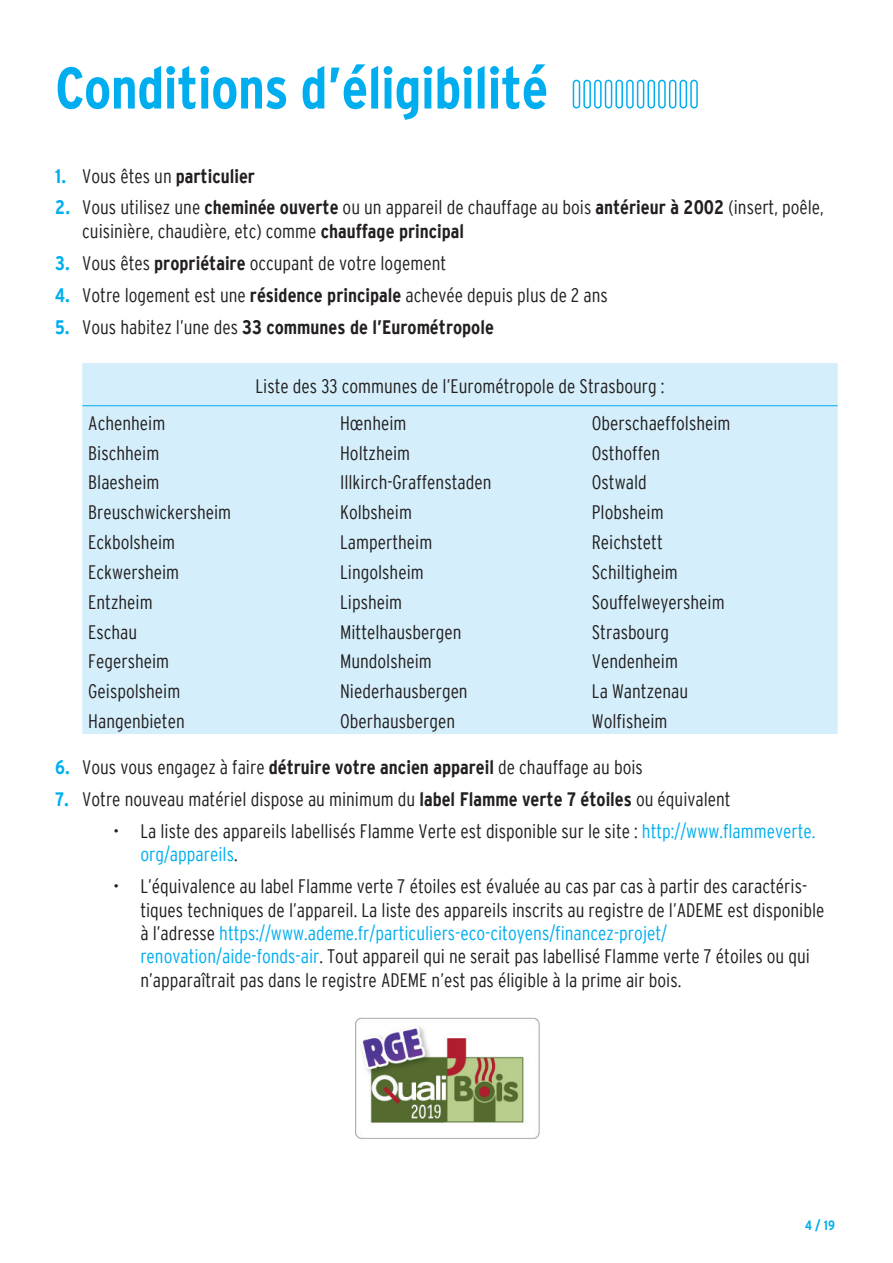
<style>
.page{position:relative;width:893px;height:1263px;background:#fff}
.page>*{position:absolute;margin:0;border:0;box-sizing:border-box;transform-origin:0 0}
.t1{font:700 condensed 58.5px "Interstate";letter-spacing:-.01em;color:#00aeef}
.t2{font:300 condensed 19.5px/23.4px "Interstate";color:#231f20}
.t3{font:700 condensed 19.5px "Interstate";color:#231f20}
.t4{font:700 condensed 13.5px "Interstate";color:#00aeef}
.s1{color:#00aeef}
.s2{font-weight:300}
.s3{font-weight:700;color:#00aeef}
.s4{font-weight:700}
</style>
<div class="page">
<svg style="left:572px;top:79px;width:126px;height:30px"></svg>
<div style="left:82px;top:363px;width:756px;height:371px;background:#d4effb"></div>
<hr style="left:82px;top:405px;width:252px;height:1px;background:#00aeef">
<hr style="left:334px;top:405px;width:252px;height:1px;background:#00aeef">
<hr style="left:586px;top:405px;width:252px;height:1px;background:#00aeef">
<img style="left:355px;top:1017px;width:185px;height:122px">
<h1 class="t1" style="left:55px;top:55px;width:495px">Conditions d’éligibilité</h1>
<p class="t3" style="left:55px;top:165px;width:201px"><span class="s1">1.</span> <span class="s2">Vous êtes un</span> particulier</p>
<p class="t2" style="left:82px;top:196px;width:743px;text-indent:-27px"><span class="s3">2.</span> Vous utilisez une <span class="s4">cheminée ouverte</span> ou un appareil de chauffage au bois <span class="s4">antérieur à 2002</span> (insert, poêle, cuisinière, chaudière, etc) comme <span class="s4">chauffage principal</span></p>
<p class="t2" style="left:55px;top:251px;width:392px"><span class="s3">3.</span> Vous êtes <span class="s4">propriétaire</span> occupant de votre logement</p>
<p class="t2" style="left:55px;top:283px;width:554px"><span class="s3">4.</span> Votre logement est une <span class="s4">résidence principale</span> achevée depuis plus de 2 ans</p>
<p class="t3" style="left:55px;top:316px;width:440px"><span class="s1">5.</span> <span class="s2">Vous habitez l’une des</span> 33 communes de l’Eurométropole</p>
<p class="t2" style="left:256px;top:374px;width:410px">Liste des 33 communes de l’Eurométropole de Strasbourg :</p>
<p class="t2" style="left:88px;top:411px;width:79px">Achenheim</p>
<p class="t2" style="left:340px;top:411px;width:68px">Hœnheim</p>
<p class="t2" style="left:592px;top:411px;width:140px">Oberschaeffolsheim</p>
<p class="t2" style="left:88px;top:441px;width:73px">Bischheim</p>
<p class="t2" style="left:340px;top:441px;width:72px">Holtzheim</p>
<p class="t2" style="left:592px;top:441px;width:70px">Osthoffen</p>
<p class="t2" style="left:88px;top:471px;width:73px">Blaesheim</p>
<p class="t2" style="left:340px;top:471px;width:153px">Illkirch-Graffenstaden</p>
<p class="t2" style="left:592px;top:471px;width:56px">Ostwald</p>
<p class="t2" style="left:88px;top:500px;width:144px">Breuschwickersheim</p>
<p class="t2" style="left:340px;top:500px;width:73px">Kolbsheim</p>
<p class="t2" style="left:592px;top:500px;width:73px">Plobsheim</p>
<p class="t2" style="left:88px;top:530px;width:88px">Eckbolsheim</p>
<p class="t2" style="left:340px;top:530px;width:94px">Lampertheim</p>
<p class="t2" style="left:592px;top:530px;width:72px">Reichstett</p>
<p class="t2" style="left:88px;top:560px;width:92px">Eckwersheim</p>
<p class="t2" style="left:340px;top:560px;width:85px">Lingolsheim</p>
<p class="t2" style="left:592px;top:560px;width:87px">Schiltigheim</p>
<p class="t2" style="left:88px;top:590px;width:66px">Entzheim</p>
<p class="t2" style="left:340px;top:590px;width:64px">Lipsheim</p>
<p class="t2" style="left:592px;top:590px;width:134px">Souffelweyersheim</p>
<p class="t2" style="left:88px;top:620px;width:51px">Eschau</p>
<p class="t2" style="left:340px;top:620px;width:123px">Mittelhausbergen</p>
<p class="t2" style="left:592px;top:620px;width:79px">Strasbourg</p>
<p class="t2" style="left:88px;top:650px;width:82px">Fegersheim</p>
<p class="t2" style="left:340px;top:650px;width:93px">Mundolsheim</p>
<p class="t2" style="left:592px;top:650px;width:88px">Vendenheim</p>
<p class="t2" style="left:88px;top:679px;width:94px">Geispolsheim</p>
<p class="t2" style="left:340px;top:679px;width:129px">Niederhausbergen</p>
<p class="t2" style="left:592px;top:679px;width:98px">La Wantzenau</p>
<p class="t2" style="left:88px;top:709px;width:98px">Hangenbieten</p>
<p class="t2" style="left:340px;top:709px;width:117px">Oberhausbergen</p>
<p class="t2" style="left:592px;top:709px;width:77px">Wolfisheim</p>
<p class="t2" style="left:55px;top:755px;width:589px"><span class="s3">6.</span> Vous vous engagez à faire <span class="s4">détruire votre ancien appareil</span> de chauffage au bois</p>
<p class="t2" style="left:55px;top:787px;width:677px"><span class="s3">7.</span> Votre nouveau matériel dispose au minimum du <span class="s4">label Flamme verte 7 étoiles</span> ou équivalent</p>
<p class="t2" style="left:140px;top:819px;width:677px;text-indent:-27px">• La liste des appareils labellisés Flamme Verte est disponible sur le site : <span class="s1">http://www.flammeverte. org/appareils</span>.</p>
<p class="t2" style="left:140px;top:874px;width:686px;text-indent:-27px">• L’équivalence au label Flamme verte 7 étoiles est évaluée au cas par cas à partir des caractéris&shy;tiques techniques de l’appareil. La liste des appareils inscrits au registre de l’ADEME est disponible à l’adresse <span class="s1">https://www.ademe.fr/particuliers-eco-citoyens/financez-projet/ renovation/aide-fonds-air</span>. Tout appareil qui ne serait pas labellisé Flamme verte 7 étoiles ou qui n’apparaîtrait pas dans le registre ADEME n’est pas éligible à la prime air bois.</p>
<p class="t4" style="left:805px;top:1217px;width:31px">4 / 19</p>
</div>
